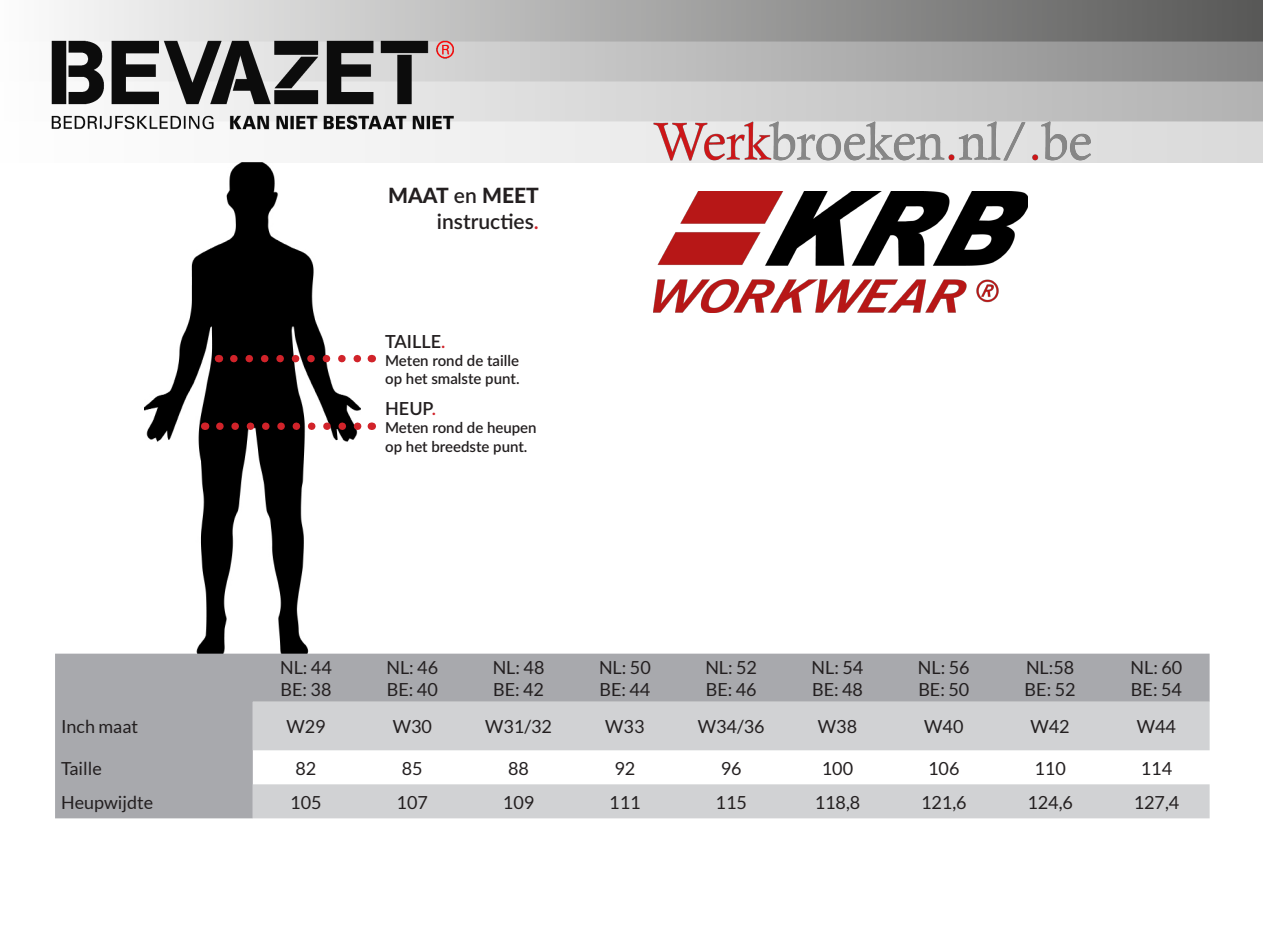
<style>
.page{position:relative;width:1263px;height:936px;background:#fff}
.page>*{position:absolute;margin:0;border:0;box-sizing:border-box;transform-origin:0 0}
.t1{font:600 21px "Lato";color:#231f20}
.t2{font:800 21px "Lato";color:#231f20}
.t3{font:18px "Lato";color:#231f20}
.t4{font:600 18px "Lato";color:#231f20}
.t5{font:600 15px/18px "Lato";color:#231f20}
.s1{font-weight:600}
.s2{color:#d1232a}
</style>
<div class="page">
<img style="left:654px;top:195px;width:374px;height:117px">
<img style="left:145px;top:162px;width:216px;height:491px">
<svg style="left:220px;top:422px;width:142px;height:8px"></svg>
<svg style="left:234px;top:355px;width:128px;height:7px"></svg>
<img style="left:64px;top:1px;width:1199px;height:161px">
<img style="left:51px;top:39px;width:403px;height:92px">
<div style="left:55px;top:653px;width:1154px;height:165px;background:#a8a9ad"></div>
<svg style="left:253px;top:701px;width:956px;height:117px;fill:#d1d2d4"></svg>
<img style="left:654px;top:118px;width:439px;height:77px">
<p class="t2" style="left:388px;top:180px;width:152px">MAAT <span class="s1">en</span> MEET</p>
<p class="t1" style="left:437px;top:206px;width:103px">instructies<span class="s2">.</span></p>
<p class="t4" style="left:385px;top:328px;width:62px">TAILLE<span class="s2">.</span></p>
<p class="t5" style="left:385px;top:351px;width:136px">Meten rond de taille op het smalste punt.</p>
<p class="t4" style="left:385px;top:396px;width:52px">HEUP<span class="s2">.</span></p>
<p class="t5" style="left:385px;top:418px;width:153px">Meten rond de heupen op het breedste punt.</p>
<p class="t3" style="left:280px;top:657px;width:53px">NL: 44</p>
<p class="t3" style="left:280px;top:679px;width:52px">BE: 38</p>
<p class="t3" style="left:386px;top:657px;width:53px">NL: 46</p>
<p class="t3" style="left:387px;top:679px;width:52px">BE: 40</p>
<p class="t3" style="left:493px;top:657px;width:53px">NL: 48</p>
<p class="t3" style="left:493px;top:679px;width:52px">BE: 42</p>
<p class="t3" style="left:599px;top:657px;width:53px">NL: 50</p>
<p class="t3" style="left:599px;top:679px;width:52px">BE: 44</p>
<p class="t3" style="left:705px;top:657px;width:53px">NL: 52</p>
<p class="t3" style="left:706px;top:679px;width:52px">BE: 46</p>
<p class="t3" style="left:812px;top:657px;width:53px">NL: 54</p>
<p class="t3" style="left:812px;top:679px;width:52px">BE: 48</p>
<p class="t3" style="left:918px;top:657px;width:53px">NL: 56</p>
<p class="t3" style="left:918px;top:679px;width:52px">BE: 50</p>
<p class="t3" style="left:1026px;top:657px;width:50px">NL:58</p>
<p class="t3" style="left:1025px;top:679px;width:52px">BE: 52</p>
<p class="t3" style="left:1130px;top:657px;width:53px">NL: 60</p>
<p class="t3" style="left:1131px;top:679px;width:52px">BE: 54</p>
<p class="t3" style="left:61px;top:716px;width:79px">Inch maat</p>
<p class="t3" style="left:286px;top:716px;width:41px">W29</p>
<p class="t3" style="left:393px;top:716px;width:41px">W30</p>
<p class="t3" style="left:485px;top:716px;width:68px">W31/32</p>
<p class="t3" style="left:605px;top:716px;width:41px">W33</p>
<p class="t3" style="left:698px;top:716px;width:68px">W34/36</p>
<p class="t3" style="left:818px;top:716px;width:41px">W38</p>
<p class="t3" style="left:924px;top:716px;width:41px">W40</p>
<p class="t3" style="left:1030px;top:716px;width:41px">W42</p>
<p class="t3" style="left:1137px;top:716px;width:41px">W44</p>
<p class="t3" style="left:61px;top:758px;width:42px">Taille</p>
<p class="t3" style="left:295px;top:758px;width:22px">82</p>
<p class="t3" style="left:402px;top:758px;width:22px">85</p>
<p class="t3" style="left:508px;top:758px;width:22px">88</p>
<p class="t3" style="left:614px;top:758px;width:22px">92</p>
<p class="t3" style="left:721px;top:758px;width:22px">96</p>
<p class="t3" style="left:822px;top:758px;width:33px">100</p>
<p class="t3" style="left:928px;top:758px;width:33px">106</p>
<p class="t3" style="left:1034px;top:758px;width:33px">110</p>
<p class="t3" style="left:1141px;top:758px;width:33px">114</p>
<p class="t3" style="left:61px;top:792px;width:94px">Heupwijdte</p>
<p class="t3" style="left:290px;top:792px;width:33px">105</p>
<p class="t3" style="left:397px;top:792px;width:33px">107</p>
<p class="t3" style="left:503px;top:792px;width:33px">109</p>
<p class="t3" style="left:609px;top:792px;width:33px">111</p>
<p class="t3" style="left:715px;top:792px;width:33px">115</p>
<p class="t3" style="left:815px;top:792px;width:47px">118,8</p>
<p class="t3" style="left:921px;top:792px;width:47px">121,6</p>
<p class="t3" style="left:1027px;top:792px;width:47px">124,6</p>
<p class="t3" style="left:1134px;top:792px;width:47px">127,4</p>
</div>
